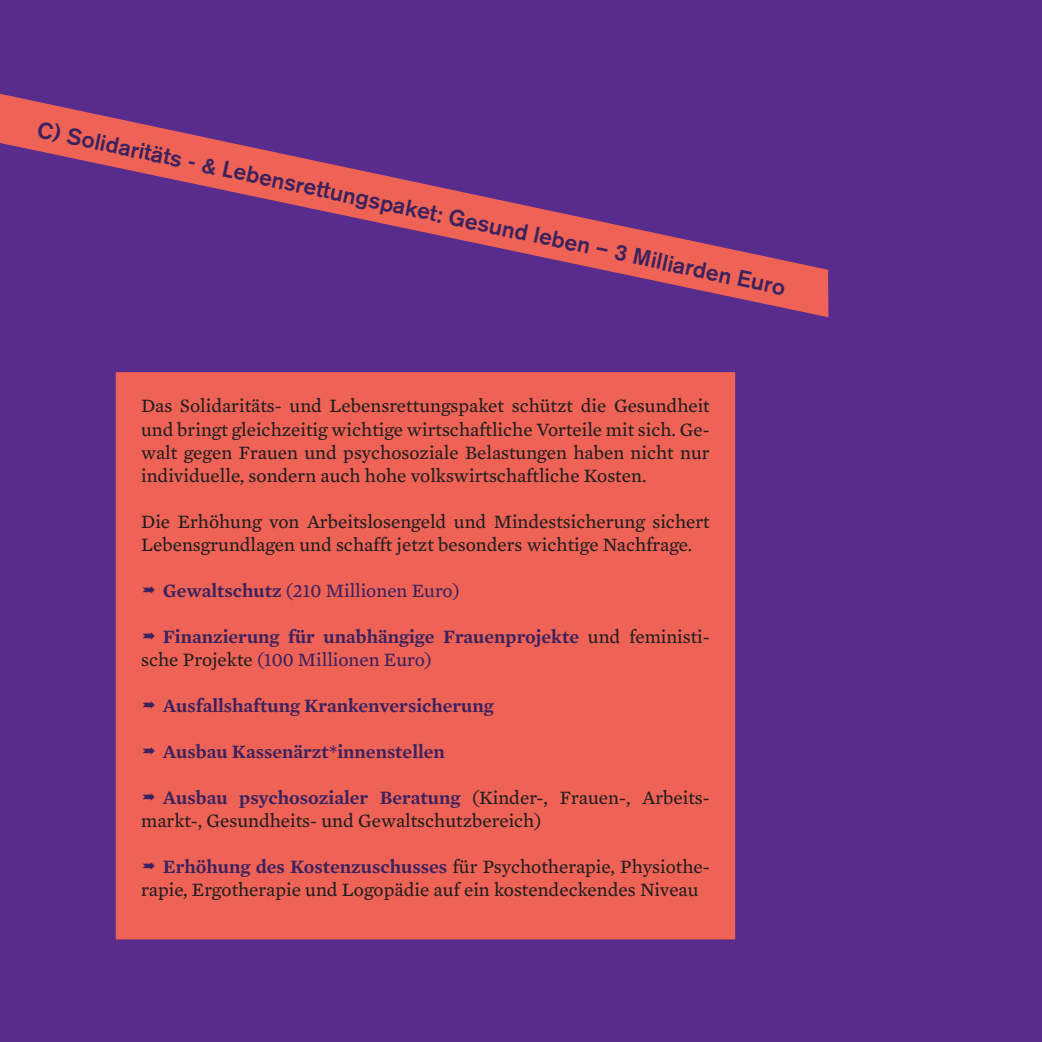
<style>
.page{position:relative;width:1042px;height:1042px;background:#582c8d}
.page>*{position:absolute;margin:0;border:0;box-sizing:border-box;transform-origin:0 0}
.t1{font:500 22.75px "Akzidenz Grotesk BE";color:#3c225e}
.t2{font:19.25px/23.1px "Mercury Text G3 Roman";color:#231f20}
.t3{font:600 19.25px "Mercury Text G3";color:#3c225e}
.t4{font:19.25px "Mercury Text G3 Roman";color:#3c225e}
.s1{font-family:"Mercury Text G3";font-weight:600}
.s2{font-family:"Mercury Text G3 Roman";font-weight:400;color:#231f20}
.s3{color:#231f20}
.s4{font-family:"Mercury Text G3";font-weight:600;color:#3c225e}
</style>
<div class="page">
<svg style="left:0;top:94px;width:828px;height:223px"></svg>
<div style="left:128px;top:385px;width:594px;height:542px;background:#ef6356"></div>
<div style="left:116px;top:372px;width:619px;height:567px;border:25px solid #ef6356"></div>
<p class="t1" style="left:41px;top:115px;width:765px;rotate:12deg">C) Solidaritäts - &amp; Lebensrettungspaket: Gesund leben – 3 Milliarden Euro</p>
<p class="t2" style="left:141px;top:394px;width:570px;text-align:justify">Das Solidaritäts- und Lebensrettungspaket schützt die Gesundheit und bringt gleichzeitig wichtige wirtschaftliche Vorteile mit sich. Ge&shy;walt gegen Frauen und psychosoziale Belastungen haben nicht nur individuelle, sondern auch hohe volkswirtschaftliche Kosten.</p>
<p class="t2" style="left:141px;top:510px;width:570px">Die Erhöhung von Arbeitslosengeld und Mindestsicherung sichert<br>Lebensgrundlagen und schafft jetzt besonders wichtige Nachfrage.</p>
<p class="t4" style="left:163px;top:579px;width:298px"><span class="s1">Gewaltschutz</span> (210 Millionen Euro)</p>
<p class="t3" style="left:163px;top:625px;width:548px">Finanzierung für unabhängige Frauenprojekte <span class="s2">und feministi-</span></p>
<p class="t4" style="left:141px;top:648px;width:292px"><span class="s3">sche Projekte</span> (100 Millionen Euro)</p>
<p class="t3" style="left:163px;top:694px;width:332px">Ausfallshaftung Krankenversicherung</p>
<p class="t3" style="left:163px;top:740px;width:283px">Ausbau Kassenärzt*innenstellen</p>
<p class="t3" style="left:163px;top:785px;width:548px">Ausbau psychosozialer Beratung <span class="s2">(Kinder-, Frauen-, Arbeits-</span></p>
<p class="t2" style="left:141px;top:809px;width:401px">markt-, Gesundheits- und Gewaltschutzbereich)</p>
<p class="t2" style="left:141px;top:855px;width:570px;text-indent:22px"><span class="s4">Erhöhung des Kostenzuschusses</span> für Psychotherapie, Physiothe&shy;rapie, Ergotherapie und Logopädie auf ein kostendeckendes Niveau</p>
</div>
